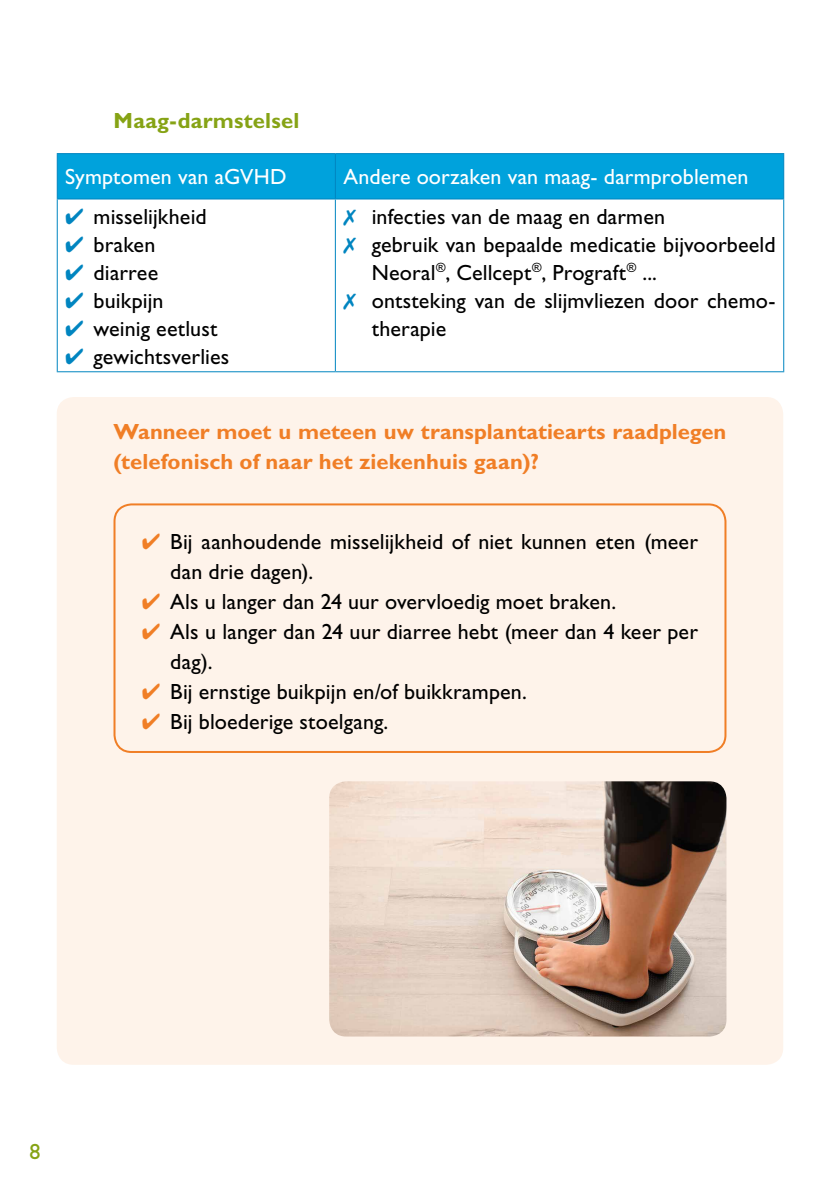
<style>
.page{position:relative;width:840px;height:1191px;background:#fff}
.page>*{position:absolute;margin:0;border:0;box-sizing:border-box;transform-origin:0 0}
.t1{font:22px/30px "Gill Sans Std";letter-spacing:.005em;color:#000}
.t2{font:700 22px/30px "Gill Sans Std";letter-spacing:.005em;color:#f07e26}
.t3{font:22px "Gill Sans Std";letter-spacing:.005em;color:#fff}
.t4{font:700 22px "Gill Sans Std";letter-spacing:.01em;color:#86a315}
.t5{font:22px "Gill Sans Std";color:#86a315}
.s1{color:#0085c0}
.s2{color:#f07e26}
</style>
<div class="page">
<div style="left:57px;top:397px;width:725px;height:667px;background:#fef3ea;border-radius:17px"></div>
<img style="left:329px;top:781px;width:397px;height:255px">
<div style="left:58px;top:154px;width:724px;height:44px;background:#00a2dc"></div>
<hr style="left:57px;top:153px;width:278px;height:1px;background:#0085c0">
<hr style="left:57px;top:154px;width:1px;height:44px;background:#0085c0">
<hr style="left:335px;top:153px;width:448px;height:1px;background:#0085c0">
<hr style="left:334px;top:154px;width:1px;height:44px;background:#0085c0">
<hr style="left:782px;top:154px;width:1px;height:44px;background:#0085c0">
<hr style="left:57px;top:198px;width:278px;height:1px;background:#0085c0">
<hr style="left:57px;top:199px;width:1px;height:172px;background:#0085c0">
<hr style="left:335px;top:198px;width:448px;height:1px;background:#0085c0">
<hr style="left:334px;top:199px;width:1px;height:172px;background:#0085c0">
<hr style="left:782px;top:199px;width:1px;height:172px;background:#0085c0">
<hr style="left:57px;top:371px;width:278px;height:1px;background:#0085c0">
<hr style="left:335px;top:371px;width:448px;height:1px;background:#0085c0">
<div style="left:113px;top:503px;width:613px;height:250px;border:2px solid #f07e26;border-radius:17px"></div>
<p class="t4" style="left:113px;top:108px;width:187px">Maag-darmstelsel</p>
<p class="t3" style="left:65px;top:164px;width:223px">Symptomen van aGVHD</p>
<p class="t3" style="left:343px;top:164px;width:406px">Andere oorzaken van maag- darmproblemen</p>
<p class="t1" style="left:65px;top:201px;width:143px"><span class="s1">✔</span> misselijkheid</p>
<p class="t1" style="left:65px;top:229px;width:92px"><span class="s1">✔</span> braken</p>
<p class="t1" style="left:65px;top:257px;width:94px"><span class="s1">✔</span> diarree</p>
<p class="t1" style="left:65px;top:285px;width:100px"><span class="s1">✔</span> buikpijn</p>
<p class="t1" style="left:65px;top:313px;width:154px"><span class="s1">✔</span> weinig eetlust</p>
<p class="t1" style="left:65px;top:341px;width:165px"><span class="s1">✔</span> gewichtsverlies</p>
<p class="t1" style="left:343px;top:201px;width:323px"><span class="s1">✗</span> infecties van de maag en darmen</p>
<p class="t1" style="left:343px;top:229px;width:433px"><span class="s1">✗</span> gebruik van bepaalde medicatie bijvoorbeeld</p>
<p class="t1" style="left:371px;top:257px;width:287px">Neoral<sup>®</sup>, Cellcept<sup>®</sup>, Prograft<sup>®</sup> ...</p>
<p class="t1" style="left:343px;top:285px;width:433px"><span class="s1">✗</span> ontsteking van de slijmvliezen door chemo-</p>
<p class="t1" style="left:371px;top:313px;width:76px">therapie</p>
<p class="t2" style="left:113px;top:416px;width:614px">Wanneer moet u meteen uw transplantatiearts raadplegen (telefonisch of naar het ziekenhuis gaan)?</p>
<p class="t1" style="left:170px;top:526px;width:529px;text-indent:-28px"><span class="s2">✔</span> Bij aanhoudende misselijkheid of niet kunnen eten (meer dan drie dagen).</p>
<p class="t1" style="left:142px;top:586px;width:475px"><span class="s2">✔</span> Als u langer dan 24 uur overvloedig moet braken.</p>
<p class="t1" style="left:170px;top:616px;width:529px;text-indent:-28px"><span class="s2">✔</span> Als u langer dan 24 uur diarree hebt (meer dan 4 keer per dag).</p>
<p class="t1" style="left:142px;top:676px;width:386px"><span class="s2">✔</span> Bij ernstige buikpijn en/of buikkrampen.</p>
<p class="t1" style="left:142px;top:706px;width:248px"><span class="s2">✔</span> Bij bloederige stoelgang.</p>
<p class="t5" style="left:29px;top:1138px;width:13px">8</p>
</div>
